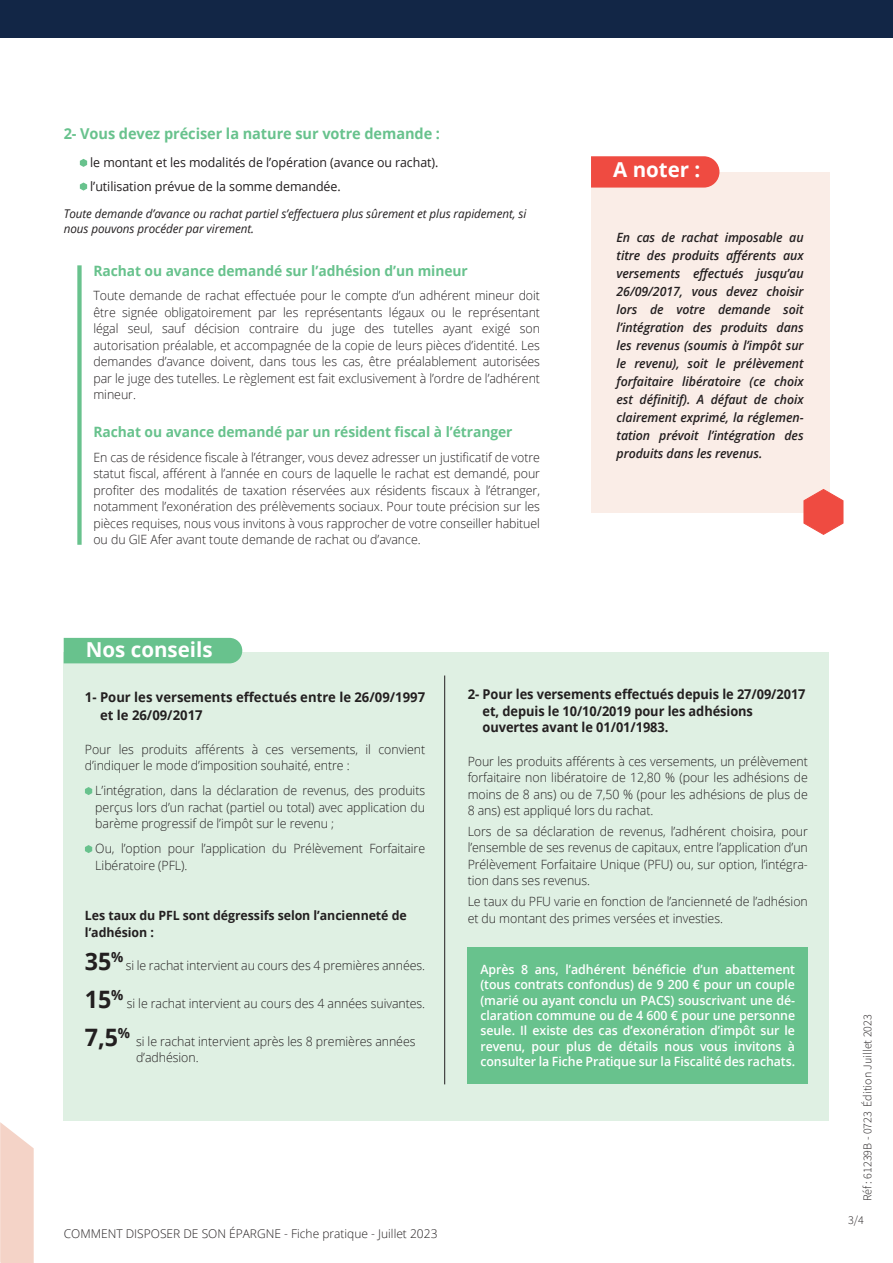
<style>
.page{position:relative;width:893px;height:1263px;background:#fff}
.page>*{position:absolute;margin:0;border:0;box-sizing:border-box;transform-origin:0 0}
.t1{font:700 24px "Open Sans";color:#231f20}
.t2{font:700 20.55px "Open Sans";color:#fff}
.t3{font:700 15px "Open Sans";letter-spacing:-.005em;color:#68c28d}
.t4{font:700 14.25px "Open Sans";letter-spacing:-.005em;color:#68c28d}
.t5{font:700 13.5px/16.5px "Open Sans";letter-spacing:-.005em;color:#231f20}
.t6{font:12.9px "Open Sans";letter-spacing:-.005em;color:#231f20}
.t7{font:300 12.75px/16.5px "Open Sans";letter-spacing:-.005em;color:#231f20;text-align:justify}
.t8{font:italic 600 12.75px/18px "Open Sans";letter-spacing:-.005em;color:#231f20;text-align:justify}
.t9{font:600 12.75px/15.3px "Open Sans";letter-spacing:-.005em;color:#fff;text-align:justify}
.t10{font:700 12.75px/16.5px "Open Sans";letter-spacing:-.005em;color:#231f20}
.t11{font:12.75px "Open Sans";letter-spacing:-.005em;color:#231f20}
.t12{font:italic 12px/15px "Open Sans";letter-spacing:-.005em;color:#231f20}
.t13{font:300 12px "Open Sans";color:#231f20}
.t14{font:300 12px "Source Sans Pro";color:#231f20}
</style>
<div class="page">
<div style="left:64px;top:652px;width:765px;height:469px;background:#dff0e3"></div>
<div style="left:591px;top:172px;width:238px;height:340px;background:#faede7"></div>
<svg style="left:0;top:1122px;width:34px;height:141px;background:#f5d7cc"></svg>
<svg style="left:80px;top:159px;width:7px;height:8px"></svg>
<svg style="left:80px;top:182px;width:7px;height:9px"></svg>
<div style="left:0;top:0;width:893px;height:37px;background:#122646"></div>
<div style="left:468px;top:947px;width:340px;height:136px;background:#68c28d"></div>
<div style="left:77px;top:265px;width:5px;height:280px;background:#68c28d"></div>
<svg style="left:85px;top:787px;width:7px;height:8px"></svg>
<svg style="left:85px;top:845px;width:7px;height:8px"></svg>
<hr style="left:444px;top:675px;width:1px;height:409px;background:#231f20">
<div style="left:64px;top:638px;width:178px;height:25px;background:#68c28d"></div>
<div style="left:86px;top:642px;width:143px;height:20px;background:#68c28d"></div>
<svg style="left:591px;top:156px;width:128px;height:32px;background:#ef5248"></svg>
<svg style="left:803px;top:489px;width:41px;height:46px"></svg>
<p class="t3" style="left:64px;top:123px;width:378px">2- Vous devez préciser la nature sur votre demande :</p>
<p class="t11" style="left:90px;top:154px;width:350px">le montant et les modalités de l’opération (avance ou rachat).</p>
<p class="t6" style="left:90px;top:177px;width:252px">l’utilisation prévue de la somme demandée.</p>
<p class="t12" style="left:64px;top:206px;width:464px">Toute demande d’avance ou rachat partiel s’effectuera plus sûrement et plus rapidement, si nous pouvons procéder par virement.</p>
<p class="t4" style="left:93px;top:260px;width:376px">Rachat ou avance demandé sur l’adhésion d’un mineur</p>
<p class="t7" style="left:93px;top:287px;width:448px">Toute demande de rachat effectuée pour le compte d’un adhérent mineur doit être signée obligatoirement par les représentants légaux ou le représentant légal seul, sauf décision contraire du juge des tutelles ayant exigé son autorisation préalable, et accompagnée de la copie de leurs pièces d’identité. Les demandes d’avance doivent, dans tous les cas, être préalablement autorisées par le juge des tutelles. Le règlement est fait exclusivement à l’ordre de l’adhérent mineur.</p>
<p class="t4" style="left:93px;top:422px;width:421px">Rachat ou avance demandé par un résident fiscal à l’étranger</p>
<p class="t7" style="left:93px;top:449px;width:448px">En cas de résidence fiscale à l’étranger, vous devez adresser un justificatif de votre statut fiscal, afférent à l’année en cours de laquelle le rachat est demandé, pour profiter des modalités de taxation réservées aux résidents fiscaux à l’étranger, notamment l’exonération des prélèvements sociaux. Pour toute précision sur les pièces requises, nous vous invitons à vous rapprocher de votre conseiller habituel ou du GIE Afer avant toute demande de rachat ou d’avance.</p>
<h2 class="t2" style="left:86px;top:635px;width:128px">Nos conseils</h2>
<h2 class="t2" style="left:613px;top:155px;width:89px">A noter :</h2>
<p class="t8" style="left:616px;top:228px;width:189px">En cas de rachat imposable au titre des produits afférents aux versements effectués jusqu’au 26/09/2017, vous devez choisir lors de votre demande soit l’intégration des produits dans les revenus (soumis à l’impôt sur le revenu), soit le prélèvement forfaitaire libératoire (ce choix est définitif). A défaut de choix clairement exprimé, la réglemen&shy;tation prévoit l’intégration des produits dans les revenus.</p>
<p class="t5" style="left:100px;top:688px;width:327px;line-height:18px;text-indent:-15px">1- Pour les versements effectués entre le 26/09/1997 et le 26/09/2017</p>
<p class="t7" style="left:85px;top:740px;width:342px">Pour les produits afférents à ces versements, il convient d’indiquer le mode d’imposition souhaité, entre :</p>
<p class="t7" style="left:95px;top:782px;width:331px">L’intégration, dans la déclaration de revenus, des produits perçus lors d’un rachat (partiel ou total) avec application du barème progressif de l’impôt sur le revenu ;</p>
<p class="t7" style="left:95px;top:840px;width:331px">Ou, l’option pour l’application du Prélèvement Forfaitaire<br>Libératoire (PFL).</p>
<p class="t10" style="left:85px;top:907px;width:323px">Les taux du PFL sont dégressifs selon l’ancienneté de l’adhésion :</p>
<h1 class="t1" style="left:85px;top:944px;width:40px">35<sup>%</sup></h1>
<p class="t7" style="left:126px;top:957px;width:301px">si le rachat intervient au cours des 4 premières années.</p>
<h1 class="t1" style="left:85px;top:982px;width:40px">15<sup>%</sup></h1>
<p class="t7" style="left:127px;top:995px;width:300px">si le rachat intervient au cours des 4 années suivantes.</p>
<h1 class="t1" style="left:85px;top:1020px;width:47px">7,5<sup>%</sup></h1>
<p class="t7" style="left:136px;top:1032px;width:281px">si le rachat intervient après les 8 premières années d’adhésion.</p>
<p class="t5" style="left:483px;top:686px;width:325px;text-indent:-15px">2- Pour les versements effectués depuis le 27/09/2017 et, depuis le 10/10/2019 pour les adhésions ouvertes avant le 01/01/1983.</p>
<p class="t7" style="left:468px;top:752px;width:342px">Pour les produits afférents à ces versements, un prélèvement forfaitaire non libératoire de 12,80 % (pour les adhésions de moins de 8 ans) ou de 7,50 % (pour les adhésions de plus de 8 ans) est appliqué lors du rachat.</p>
<p class="t7" style="left:468px;top:823px;width:342px">Lors de sa déclaration de revenus, l’adhérent choisira, pour l’ensemble de ses revenus de capitaux, entre l’application d’un Prélèvement Forfaitaire Unique (PFU) ou, sur option, l’intégra&shy;tion dans ses revenus.</p>
<p class="t7" style="left:468px;top:893px;width:342px">Le taux du PFU varie en fonction de l’ancienneté de l’adhésion et du montant des primes versées et investies.</p>
<p class="t9" style="left:480px;top:961px;width:316px">Après 8 ans, l’adhérent bénéficie d’un abattement (tous contrats confondus) de 9 200 € pour un couple (marié ou ayant conclu un PACS) souscrivant une dé&shy;claration commune ou de 4 600 € pour une personne seule. Il existe des cas d’exonération d’impôt sur le revenu, pour plus de détails nous vous invitons à consulter la Fiche Pratique sur la Fiscalité des rachats.</p>
<p class="t13" style="left:64px;top:1225px;width:375px">COMMENT DISPOSER DE SON ÉPARGNE - Fiche pratique - Juillet 2023</p>
<p class="t14" style="left:860px;top:1201px;width:188px;rotate:-90deg">Réf : 61239B - 0723 Édition Juillet 2023</p>
<p class="t14" style="left:848px;top:1212px;width:17px">3/4</p>
</div>
